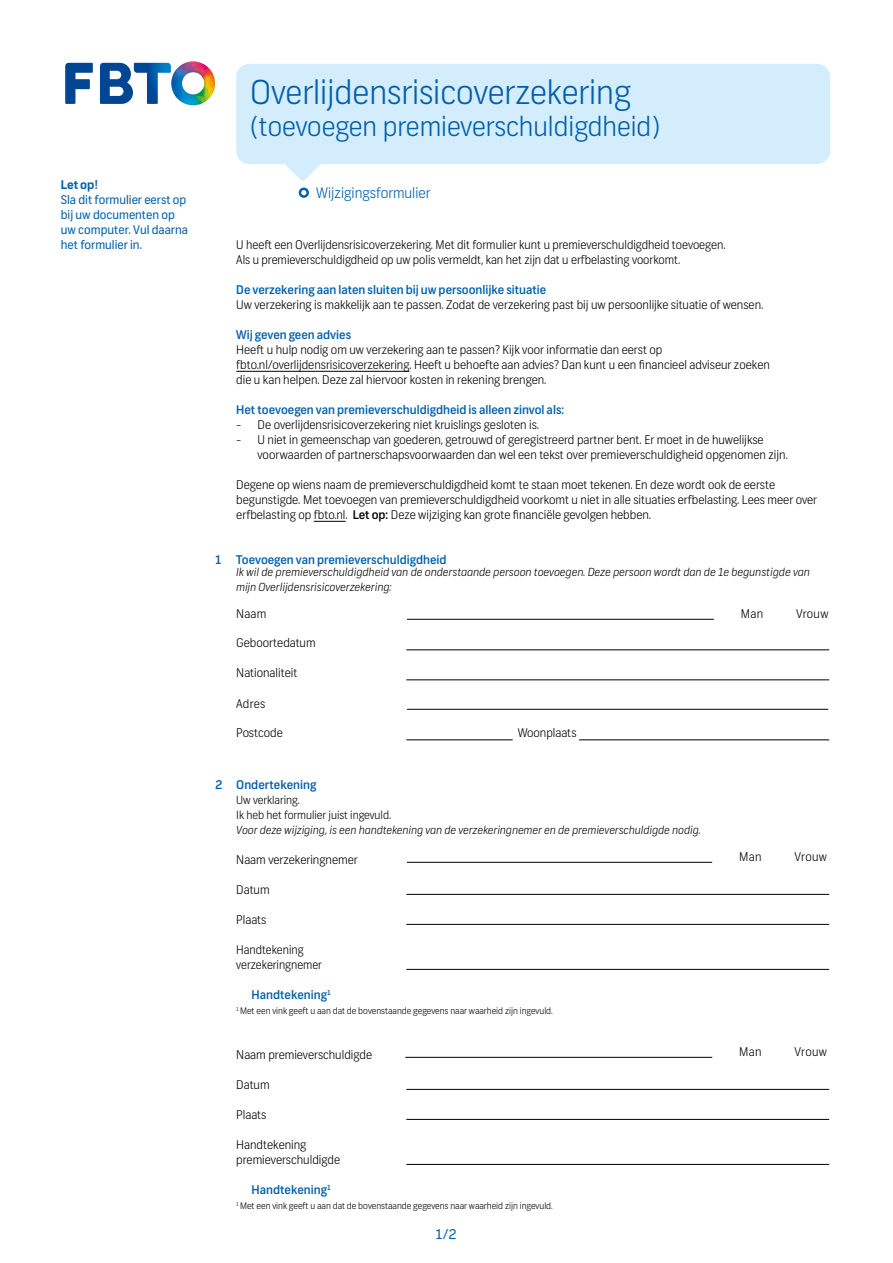
<style>
.page{position:relative;width:893px;height:1263px;background:#fff}
.page>*{position:absolute;margin:0;border:0;box-sizing:border-box;transform-origin:0 0}
.t1{font:300 33px "Frank";color:#005faa}
.t2{font:300 27px "Frank";color:#005faa}
.t3{font:300 14.4px "Frank";color:#005faa}
.t4{font:13.5px "Frank";color:#005faa}
.t5{font:300 12px/15px "Frank";color:#000}
.t6{font:500 12px "Frank";color:#005faa}
.t7{font:12px/15px "Frank";color:#005faa}
.t8{font:300 12px/15px "Frank";color:#000;scale:.96 1}
.t9{font:700 12px "Frank";color:#005faa}
.t10{font:italic 300 11.25px/15px "Frank";color:#000}
.t11{font:300 11.25px/15px "Frank";color:#000}
.t12{font:300 9px "Frank";color:#000}
.s1{font-weight:500}
</style>
<div class="page">
<img style="left:65px;top:62px;width:150px;height:43px">
<svg style="left:236px;top:64px;width:594px;height:117px;background:#daeffc"></svg>
<svg style="left:299px;top:188px;width:10px;height:10px"></svg>
<hr style="left:236px;top:371px;width:173px;height:1px;background:#000">
<hr style="left:314px;top:521px;width:32px;height:1px;background:#000">
<hr style="left:407px;top:619px;width:307px;height:1px;background:#000">
<hr style="left:406px;top:650px;width:423px;height:1px;background:#000">
<hr style="left:406px;top:680px;width:423px;height:1px;background:#000">
<hr style="left:407px;top:709px;width:421px;height:1px;background:#000">
<hr style="left:406px;top:740px;width:423px;height:1px;background:#000">
<div style="left:513px;top:733px;width:66px;height:9px;background:#fff"></div>
<hr style="left:407px;top:862px;width:305px;height:1px;background:#000">
<hr style="left:406px;top:894px;width:423px;height:1px;background:#000">
<hr style="left:406px;top:924px;width:423px;height:1px;background:#000">
<hr style="left:406px;top:969px;width:423px;height:1px;background:#000">
<hr style="left:405px;top:1057px;width:307px;height:1px;background:#000">
<hr style="left:406px;top:1089px;width:423px;height:1px;background:#000">
<hr style="left:406px;top:1119px;width:423px;height:1px;background:#000">
<hr style="left:406px;top:1164px;width:423px;height:1px;background:#000">
<p class="t9" style="left:61px;top:177px;width:39px">Let op!</p>
<p class="t7" style="left:61px;top:193px;width:129px">Sla dit formulier eerst op bij uw documenten op uw computer. Vul daarna het formulier in.</p>
<h1 class="t1" style="left:250px;top:72px;width:383px">Overlijdensrisicoverzekering</h1>
<h2 class="t2" style="left:250px;top:110px;width:412px">(toevoegen premieverschuldigdheid)</h2>
<p class="t3" style="left:316px;top:184px;width:116px">Wijzigingsformulier</p>
<p class="t5" style="left:236px;top:237px;width:491px">U heeft een Overlijdensrisicoverzekering. Met dit formulier kunt u premieverschuldigdheid toevoegen.<br>Als u premieverschuldigdheid op uw polis vermeldt, kan het zijn dat u erfbelasting voorkomt.</p>
<p class="t6" style="left:236px;top:282px;width:312px">De verzekering aan laten sluiten bij uw persoonlijke situatie</p>
<p class="t5" style="left:236px;top:297px;width:529px">Uw verzekering is makkelijk aan te passen. Zodat de verzekering past bij uw persoonlijke situatie of wensen.</p>
<p class="t6" style="left:236px;top:327px;width:116px">Wij geven geen advies</p>
<p class="t5" style="left:236px;top:342px;width:535px">Heeft u hulp nodig om uw verzekering aan te passen? Kijk voor informatie dan eerst op fbto.nl/overlijdensrisicoverzekering. Heeft u behoefte aan advies? Dan kunt u een financieel adviseur zoeken die u kan helpen. Deze zal hiervoor kosten in rekening brengen.</p>
<p class="t6" style="left:236px;top:402px;width:329px">Het toevoegen van premieverschuldigdheid is alleen zinvol als:</p>
<p class="t5" style="left:236px;top:417px;width:304px">- De overlijdensrisicoverzekering niet kruislings gesloten is.</p>
<p class="t5" style="left:258px;top:432px;width:532px;text-indent:-21px">- U niet in gemeenschap van goederen, getrouwd of geregistreerd partner bent. Er moet in de huwelijkse voorwaarden of partnerschapsvoorwaarden dan wel een tekst over premieverschuldigheid opgenomen zijn.</p>
<p class="t5" style="left:236px;top:477px;width:582px">Degene op wiens naam de premieverschuldigdheid komt te staan moet tekenen. En deze wordt ook de eerste begunstigde. Met toevoegen van premieverschuldigdheid voorkomt u niet in alle situaties erfbelasting. Lees meer over erfbelasting op fbto.nl. <span class="s1">Let op:</span> Deze wijziging kan grote financiële gevolgen hebben.</p>
<p class="t6" style="left:215px;top:552px;width:233px">1 Toevoegen van premieverschuldigdheid</p>
<p class="t10" style="left:236px;top:565px;width:575px">Ik wil de premieverschuldigdheid van de onderstaande persoon toevoegen. Deze persoon wordt dan de 1e begunstigde van mijn Overlijdensrisicoverzekering:</p>
<p class="t5" style="left:236px;top:606px;width:32px">Naam</p>
<p class="t5" style="left:741px;top:606px;width:24px">Man</p>
<p class="t5" style="left:796px;top:606px;width:34px">Vrouw</p>
<p class="t5" style="left:236px;top:635px;width:81px">Geboortedatum</p>
<p class="t5" style="left:236px;top:665px;width:63px">Nationaliteit</p>
<p class="t5" style="left:236px;top:696px;width:31px">Adres</p>
<p class="t5" style="left:236px;top:725px;width:48px">Postcode</p>
<p class="t5" style="left:518px;top:725px;width:60px">Woonplaats</p>
<p class="t6" style="left:215px;top:777px;width:103px">2 Ondertekening</p>
<p class="t11" style="left:236px;top:793px;width:156px">Uw verklaring.<br>Ik heb het formulier juist ingevuld.</p>
<p class="t10" style="left:236px;top:823px;width:466px">Voor deze wijziging, is een handtekening van de verzekeringnemer en de premieverschuldigde nodig.</p>
<p class="t5" style="left:236px;top:852px;width:123px">Naam verzekeringnemer</p>
<p class="t5" style="left:739px;top:849px;width:24px">Man</p>
<p class="t5" style="left:794px;top:849px;width:34px">Vrouw</p>
<p class="t5" style="left:236px;top:882px;width:35px">Datum</p>
<p class="t5" style="left:236px;top:912px;width:32px">Plaats</p>
<p class="t8" style="left:236px;top:942px;width:91px">Handtekening verzekeringnemer</p>
<p class="t6" style="left:251px;top:987px;width:81px">Handtekening<sup>1</sup></p>
<p class="t12" style="left:236px;top:1005px;width:318px"><sup>1</sup> Met een vink geeft u aan dat de bovenstaande gegevens naar waarheid zijn ingevuld.</p>
<p class="t5" style="left:236px;top:1047px;width:137px">Naam premieverschuldigde</p>
<p class="t5" style="left:739px;top:1044px;width:24px">Man</p>
<p class="t5" style="left:794px;top:1044px;width:34px">Vrouw</p>
<p class="t5" style="left:236px;top:1077px;width:35px">Datum</p>
<p class="t5" style="left:236px;top:1107px;width:32px">Plaats</p>
<p class="t5" style="left:236px;top:1137px;width:105px">Handtekening premieverschuldigde</p>
<p class="t6" style="left:251px;top:1182px;width:81px">Handtekening<sup>1</sup></p>
<p class="t12" style="left:236px;top:1200px;width:318px"><sup>1</sup> Met een vink geeft u aan dat de bovenstaande gegevens naar waarheid zijn ingevuld.</p>
<p class="t4" style="left:435px;top:1226px;width:23px">1/2</p>
</div>
